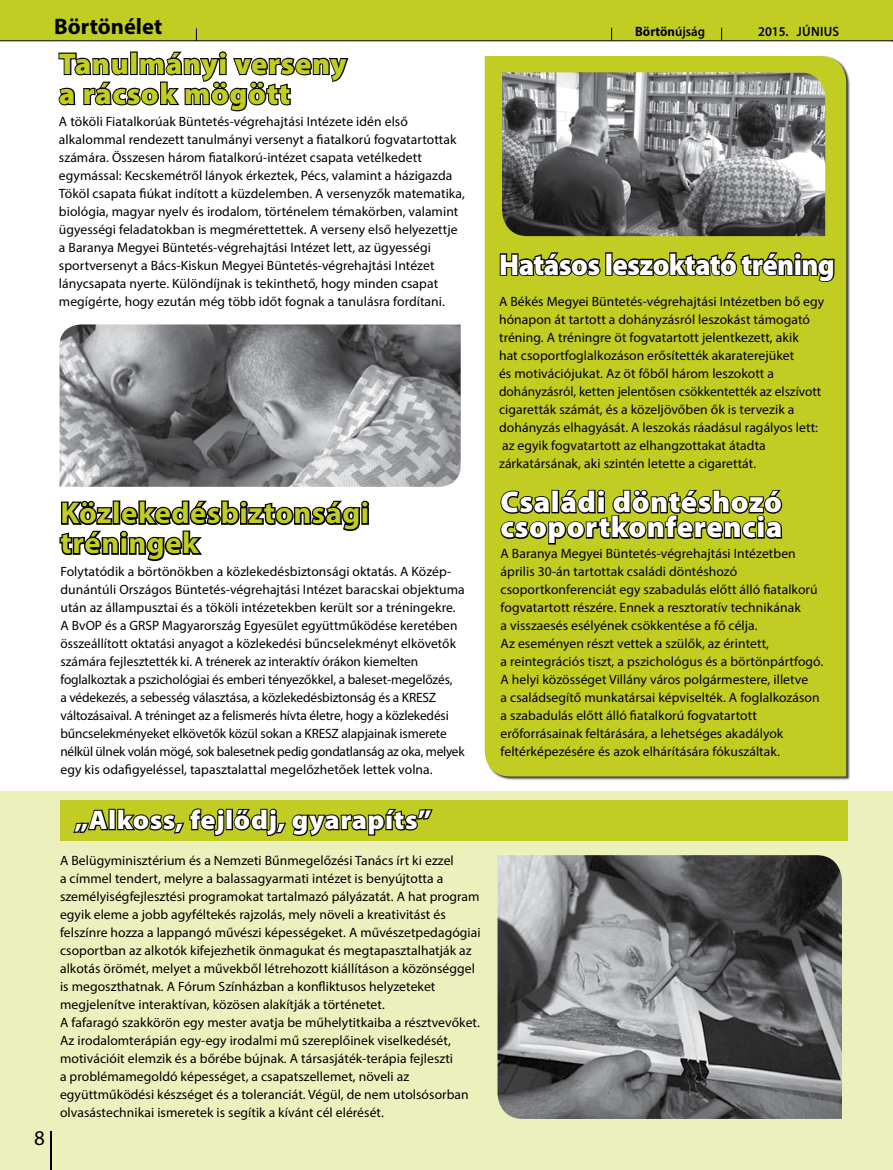
<style>
.page{position:relative;width:893px;height:1170px;background:#fff}
.page>*{position:absolute;margin:0;border:0;box-sizing:border-box;transform-origin:0 0}
.t1{font:900 30px/25.2px "Myriad Pro";letter-spacing:.015em;color:#fff}
.t2{font:900 30px/30px "Myriad Pro";letter-spacing:.02em;color:#c1cd23}
.t3{font:700 30px/30px "Myriad Pro";letter-spacing:.015em;color:#c1cd23}
.t4{font:900 30px "Myriad Pro";letter-spacing:-.02em;color:#fff;scale:.95 1}
.t5{font:900 27px "Myriad Pro";letter-spacing:.02em;color:#fff}
.t6{font:700 22.5px "Myriad Pro";color:#000}
.t7{font:21px "Myriad Pro";color:#000}
.t8{font:13.5px/18px "Myriad Pro";letter-spacing:.005em;color:#000}
.t9{font:700 13.5px "Myriad Pro";color:#000;scale:.95 1}
.t10{font:600 13.5px "Myriad Pro";letter-spacing:.025em;color:#000;scale:.95 1}
.s1{font-weight:600}
</style>
<div class="page">
<div style="left:485px;top:56px;width:361px;height:720px;background:#c1cd23"></div>
<svg style="left:0;top:791px;width:893px;height:378px;background:#e8ecaf"></svg>
<div style="left:0;top:0;width:893px;height:40px;background:#c1cd23"></div>
<svg style="left:196px;top:28px;width:1px;height:12px"></svg>
<svg style="left:721px;top:28px;width:1px;height:12px"></svg>
<svg style="left:611px;top:28px;width:1px;height:12px"></svg>
<hr style="left:50px;top:1131px;width:2px;height:38px;background:#000">
<hr style="left:0;top:40px;width:893px;height:1px;background:#000">
<svg style="left:72px;top:796px;width:38px;height:38px"></svg>
<div style="left:108px;top:808px;width:8px;height:22px;border:2px solid #000"></div>
<svg style="left:116px;top:807px;width:110px;height:30px;background:#808817"></svg>
<div style="left:226px;top:808px;width:7px;height:22px;border:2px solid #000"></div>
<svg style="left:233px;top:791px;width:201px;height:64px;background:#b0b754"></svg>
<svg style="left:499px;top:250px;width:103px;height:27px;background:#6f7614"></svg>
<div style="left:605px;top:252px;width:8px;height:24px;border:2px solid #000"></div>
<svg style="left:611px;top:250px;width:225px;height:53px;background:#96a01b"></svg>
<svg style="left:499px;top:467px;width:285px;height:92px;background:#969f1b"></svg>
<img style="left:502px;top:72px;width:323px;height:164px">
<img style="left:497px;top:855px;width:345px;height:263px">
<svg style="left:58px;top:51px;width:291px;height:61px"></svg>
<svg style="left:59px;top:453px;width:311px;height:109px"></svg>
<img style="left:60px;top:324px;width:401px;height:163px">
<h3 class="t6" style="left:54px;top:12px;width:110px">Börtönélet</h3>
<p class="t9" style="left:635px;top:22px;width:75px">Börtön<span class="s1">újság</span></p>
<p class="t10" style="left:758px;top:23px;width:87px">2015. JÚNIUS</p>
<h1 class="t2" style="left:59px;top:48px;width:289px">Tanulmányi verseny a rácsok mögött</h1>
<p class="t8" style="left:59px;top:112px;width:408px">A tököli Fiatalkorúak Büntetés-végrehajtási Intézete idén első alkalommal rendezett tanulmányi versenyt a fiatalkorú fogvatartottak számára. Összesen három fiatalkorú-intézet csapata vetélkedett egymással: Kecskemétről lányok érkeztek, Pécs, valamint a házigazda Tököl csapata fiúkat indított a küzdelemben. A versenyzők matematika, biológia, magyar nyelv és irodalom, történelem témakörben, valamint ügyességi feladatokban is megmérettettek. A verseny első helyezettje a Baranya Megyei Büntetés-végrehajtási Intézet lett, az ügyességi sportversenyt a Bács-Kiskun Megyei Büntetés-végrehajtási Intézet lánycsapata nyerte. Különdíjnak is tekinthető, hogy minden csapat megígérte, hogy ezután még több időt fognak a tanulásra fordítani.</p>
<h1 class="t3" style="left:60px;top:497px;width:310px">Közlekedésbiztonsági tréningek</h1>
<p class="t8" style="left:60px;top:562px;width:406px">Folytatódik a börtönökben a közlekedésbiztonsági oktatás. A Közép&shy;dunántúli Országos Büntetés--végrehajtási Intézet baracskai objektuma után az állampusztai és a tököli intézetekben került sor a tréningekre.<br>A BvOP és a GRSP Magyarország Egyesület együttműködése keretében összeállított oktatási anyagot a közlekedési bűncselekményt elkövetők számára fejlesztették ki. A trénerek az interaktív órákon kiemelten foglalkoztak a pszichológiai és emberi tényezőkkel, a baleset-megelőzés,<br>a védekezés, a sebesség választása, a közlekedésbiztonság és a KRESZ változásaival. A tréninget az a felismerés hívta életre, hogy a közlekedési bűncselekményeket elkövetők közül sokan a KRESZ alapjainak ismerete nélkül ülnek volán mögé, sok balesetnek pedig gondatlanság az oka, melyek egy kis odafigyeléssel, tapasztalattal megelőzhetőek lettek volna.</p>
<h1 class="t4" style="left:499px;top:244px;width:355px">Hatásos leszoktató tréning</h1>
<p class="t8" style="left:499px;top:292px;width:327px">A Békés Megyei Büntetés-végrehajtási Intézetben bő egy hónapon át tartott a dohányzásról leszokást támogató tréning. A tréningre öt fogvatartott jelentkezett, akik<br>hat csoportfoglalkozáson erősítették akaraterejüket<br>és motivációjukat. Az öt főből három leszokott a dohányzásról, ketten jelentősen csökkentették az elszívott cigaretták számát, és a közeljövőben ők is tervezik a dohányzás elhagyását. A leszokás ráadásul ragályos lett: az egyik fogvatartott az elhangzottakat átadta zárkatársának, aki szintén letette a cigarettát.</p>
<h1 class="t1" style="left:501px;top:488px;width:283px">Családi döntéshozó csoportkonferencia</h1>
<p class="t8" style="left:501px;top:544px;width:324px">A Baranya Megyei Büntetés-végrehajtási Intézetben április 30-án tartottak családi döntéshozó csoportkonferenciát egy szabadulás előtt álló fiatalkorú fogvatartott részére. Ennek a resztoratív technikának<br>a visszaesés esélyének csökkentése a fő célja.<br>Az eseményen részt vettek a szülők, az érintett,<br>a reintegrációs tiszt, a pszichológus és a börtönpártfogó.<br>A helyi közösséget Villány város polgármestere, illetve<br>a családsegítő munkatársai képviselték. A foglalkozáson a szabadulás előtt álló fiatalkorú fogvatartott erőforrásainak feltárására, a lehetséges akadályok feltérképezésére és azok elhárítására fókuszáltak.</p>
<h3 class="t7" style="left:34px;top:1125px;width:12px">8</h3>
<h2 class="t5" style="left:75px;top:801px;width:359px">„Alkoss, fejlődj, gyarapíts”</h2>
<p class="t8" style="left:60px;top:850px;width:422px">A Belügyminisztérium és a Nemzeti Bűnmegelőzési Tanács írt ki ezzel<br>a címmel tendert, melyre a balassagyarmati intézet is benyújtotta a személyiségfejlesztési programokat tartalmazó pályázatát. A hat program egyik eleme a jobb agyféltekés rajzolás, mely növeli a kreativitást és felszínre hozza a lappangó művészi képességeket. A művészetpedagógiai csoportban az alkotók kifejezhetik önmagukat és megtapasztalhatják az alkotás örömét, melyet a művekből létrehozott kiállításon a közönséggel is megoszthatnak. A Fórum Színházban a konfliktusos helyzeteket megjelenítve interaktívan, közösen alakítják a történetet.<br>A fafaragó szakkörön egy mester avatja be műhelytitkaiba a résztvevőket.<br>Az irodalomterápián egy-egy irodalmi mű szereplőinek viselkedését, motivációit elemzik és a bőrébe bújnak. A társasjáték-terápia fejleszti<br>a problémamegoldó képességet, a csapatszellemet, növeli az együttműködési készséget és a toleranciát. Végül, de nem utolsósorban olvasástechnikai ismeretek is segítik a kívánt cél elérését.</p>
</div>
